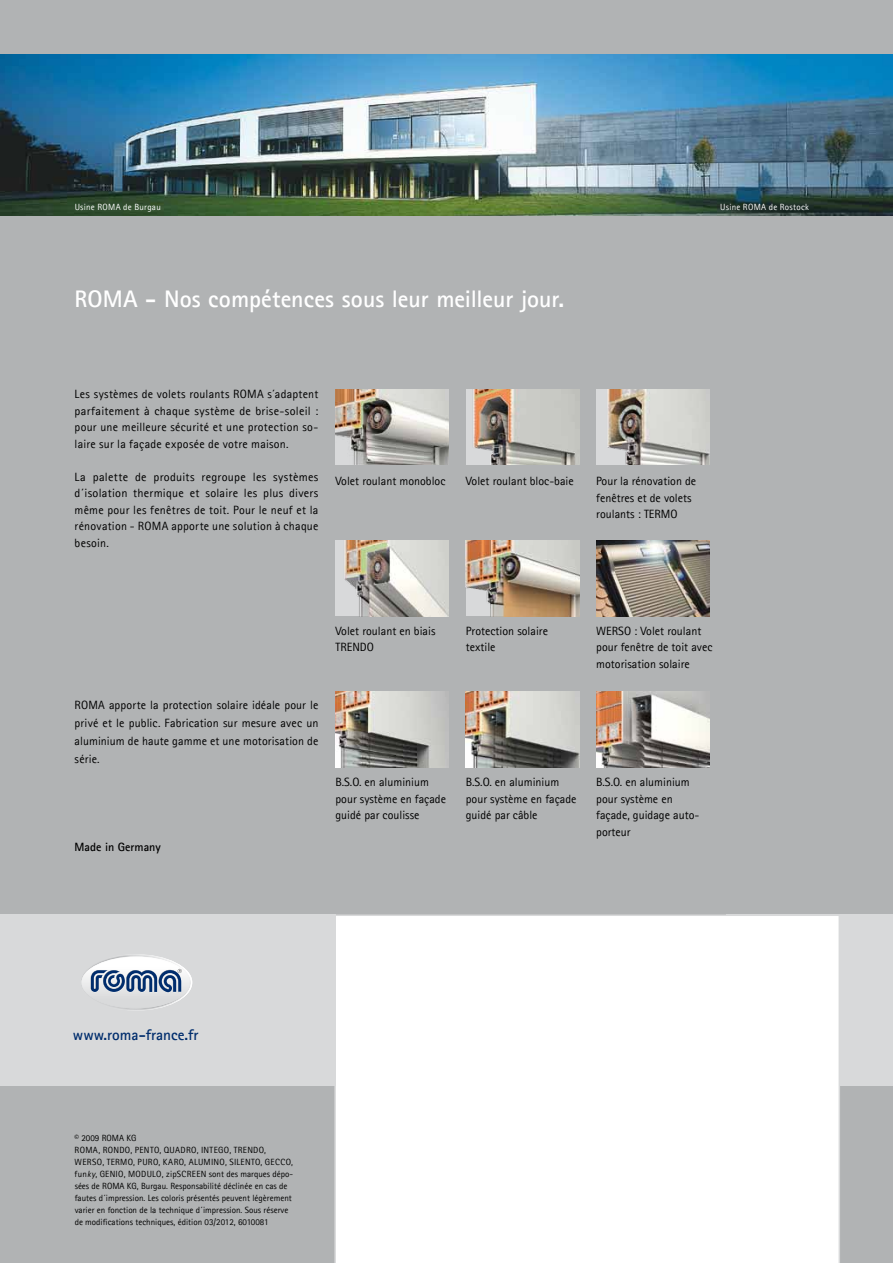
<style>
.page{position:relative;width:893px;height:1263px;background:#b1b3b4}
.page>*{position:absolute;margin:0;border:0;box-sizing:border-box;transform-origin:0 0}
.t1{font:700 24px "Agfa Rotis Sans Serif";color:#fff}
.t2{font:700 15.3px "Agfa Rotis Sans Serif";color:#002d6d}
.t3{font:12px/16.5px "Agfa Rotis Sans Serif";color:#000}
.t4{font:700 12px "Agfa Rotis Sans Serif";color:#000}
.t5{font:9px/12px "Agfa Rotis Sans Serif";color:#000}
.t6{font:9px "Agfa Rotis Sans Serif";letter-spacing:.03em;color:#fff}
.s1{font-style:italic}
</style>
<div class="page">
<div style="left:727px;top:914px;width:166px;height:172px;background:#d8d9da"></div>
<div style="left:335px;top:915px;width:505px;height:348px;background:#fff"></div>
<div style="left:0;top:914px;width:335px;height:172px;background:#d8d9da"></div>
<img style="left:596px;top:692px;width:114px;height:76px">
<img style="left:335px;top:389px;width:114px;height:76px">
<img style="left:466px;top:389px;width:113px;height:76px">
<img style="left:335px;top:540px;width:114px;height:76px">
<img style="left:596px;top:389px;width:114px;height:76px">
<img style="left:466px;top:540px;width:113px;height:76px">
<hr style="left:334px;top:914px;width:2px;height:349px;background:#d8d9da">
<hr style="left:839px;top:914px;width:1px;height:349px;background:#d8d9da">
<img style="left:335px;top:692px;width:114px;height:76px">
<img style="left:466px;top:692px;width:113px;height:76px">
<img style="left:596px;top:540px;width:114px;height:77px">
<img style="left:0;top:54px;width:893px;height:161px">
<img style="left:82px;top:957px;width:108px;height:51px">
<svg style="left:91px;top:969px;width:91px;height:23px;background:#758bab"></svg>
<hr style="left:0;top:914px;width:853px;height:2px;background:#d8d9da">
<p class="t6" style="left:75px;top:201px;width:88px">Usine ROMA de Burgau</p>
<p class="t6" style="left:720px;top:201px;width:90px">Usine ROMA de Rostock</p>
<h1 class="t1" style="left:75px;top:284px;width:491px">ROMA - Nos compétences sous leur meilleur jour.</h1>
<p class="t3" style="left:75px;top:386px;width:245px;text-align:justify">Les systèmes de volets roulants ROMA s´adaptent parfaitement à chaque système de brise-soleil : pour une meilleure sécurité et une protection so&shy;laire sur la façade exposée de votre maison.</p>
<p class="t3" style="left:75px;top:468px;width:245px;text-align:justify">La palette de produits regroupe les systèmes d´isolation thermique et solaire les plus divers même pour les fenêtres de toit. Pour le neuf et la rénovation - ROMA apporte une solution à chaque besoin.</p>
<p class="t3" style="left:466px;top:473px;width:109px">Volet roulant bloc-baie</p>
<p class="t3" style="left:335px;top:473px;width:111px">Volet roulant monobloc</p>
<p class="t3" style="left:596px;top:473px;width:101px">Pour la rénovation de fenêtres et de volets roulants : TERMO</p>
<p class="t3" style="left:335px;top:622px;width:101px">Volet roulant en biais<br>TRENDO</p>
<p class="t3" style="left:75px;top:695px;width:245px;line-height:18px;text-align:justify">ROMA apporte la protection solaire idéale pour le privé et le public. Fabrication sur mesure avec un aluminium de haute gamme et une motorisation de série.</p>
<p class="t3" style="left:466px;top:622px;width:84px">Protection solaire textile</p>
<p class="t3" style="left:596px;top:622px;width:118px">WERSO : Volet roulant pour fenêtre de toit avec motorisation solaire</p>
<p class="t4" style="left:75px;top:839px;width:88px">Made in Germany</p>
<p class="t3" style="left:335px;top:774px;width:112px">B.S.O. en aluminium pour système en façade guidé par coulisse</p>
<p class="t3" style="left:596px;top:774px;width:105px">B.S.O. en aluminium pour système en façade, guidage auto&shy;porteur</p>
<p class="t3" style="left:466px;top:774px;width:112px">B.S.O. en aluminium pour système en façade guidé par câble</p>
<p class="t2" style="left:73px;top:1025px;width:127px">www.roma-france.fr</p>
<p class="t5" style="left:75px;top:1132px;width:220px">© 2009 ROMA KG<br>ROMA, RONDO, PENTO, QUADRO, INTEGO, TRENDO, WERSO, TERMO, PURO, KARO, ALUMINO, SILENTO, GECCO, fun<span class="s1">ky</span>, GENIO, MODULO, zipSCREEN sont des marques dépo&shy;sées de ROMA KG, Burgau. Responsabilité déclinée en cas de fautes d´impression. Les coloris présentés peuvent légèrement varier en fonction de la technique d´impression. Sous réserve de modifications techniques, édition 03/2012, 6010081</p>
</div>
